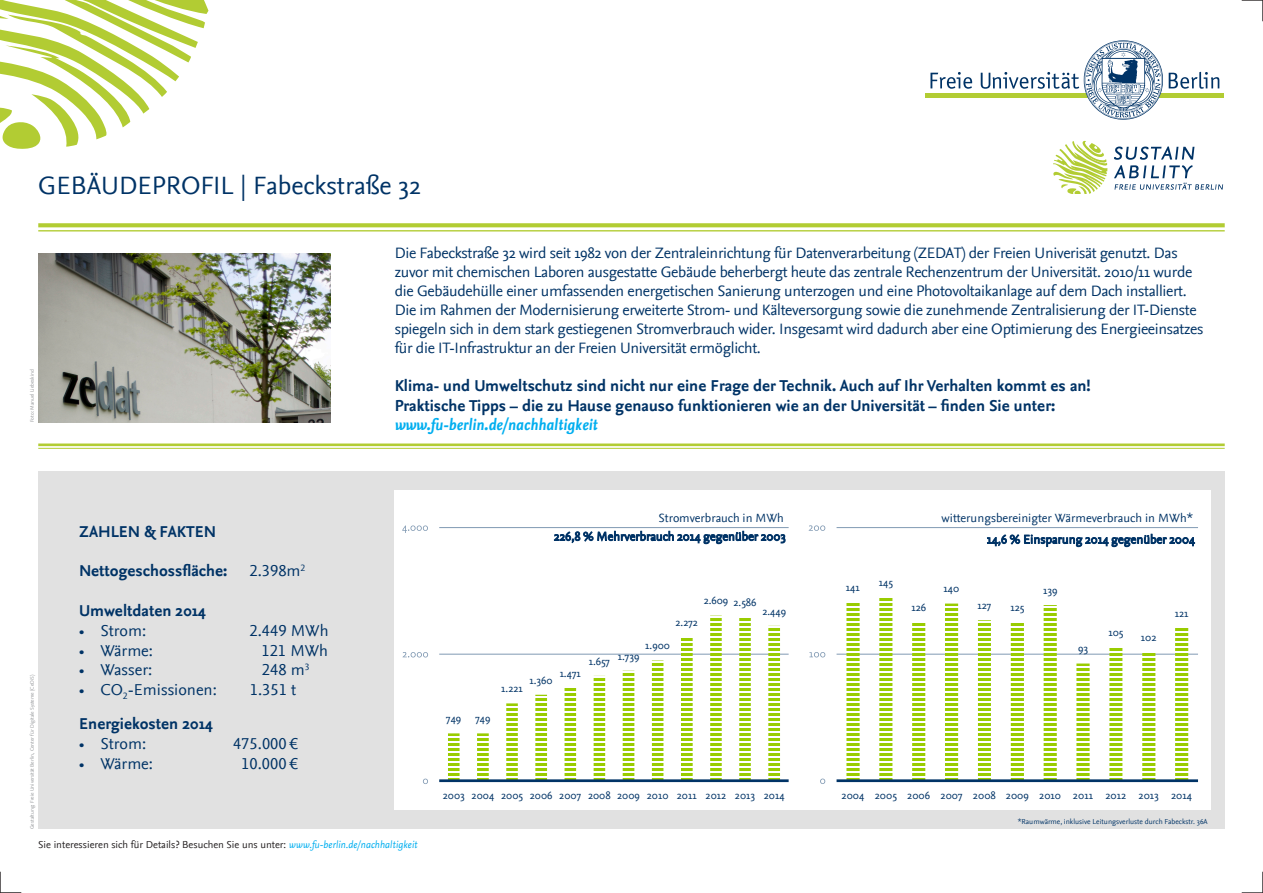
<style>
.page{position:relative;width:1263px;height:893px;background:#fff}
.page>*{position:absolute;margin:0;border:0;box-sizing:border-box;transform-origin:0 0}
.Unterzeile{font:26.25px "Nexus Sans";color:#036}
.t1{font:700 16.5px "Nexus Sans";color:#036}
.aufzählung{font:16.5px "Nexus Sans TF";color:#036}
.t2{font:italic 700 16.5px "Nexus Sans";color:#00aeef}
.t3{font:700 16.5px "Nexus Sans TF";color:#036}
.t4{font:15.75px/18.9px "Nexus Sans";letter-spacing:-.02em;color:#036}
.t5{font:12.45px/18.4px "Nexus Sans";color:#036;text-align:right}
.t6{font:11.25px "Nexus Sans";color:#036}
.t7{font:10.5px "Nexus Sans";color:#231f20}
.t8{font:7.5px "Nexus Sans";color:#036}
.t9{font:5.25px "Nexus Sans";color:#939598}
.s1{font-style:italic;color:#00aeef}
</style>
<div class="page">
<div style="left:38px;top:472px;width:1187px;height:357px;background:#e1e1e1"></div>
<svg style="left:38px;top:223px;width:1187px;height:4px;background:#b6cf3f"></svg>
<hr style="left:38px;top:230px;width:1187px;height:1px;background:#b2cc33">
<hr style="left:38px;top:443px;width:1187px;height:3px;background:#b2cc33">
<hr style="left:38px;top:448px;width:1187px;height:1px;background:#b2cc33">
<svg style="left:930px;top:72px;width:42px;height:17px"></svg>
<svg style="left:1169px;top:72px;width:50px;height:17px"></svg>
<div style="left:925px;top:93px;width:299px;height:5px;background:#b2cc33"></div>
<svg style="left:981px;top:40px;width:182px;height:80px"></svg>
<svg style="left:0;top:0;width:209px;height:149px"></svg>
<svg style="left:1053px;top:141px;width:54px;height:53px"></svg>
<svg style="left:1114px;top:146px;width:109px;height:44px"></svg>
<div style="left:395px;top:490px;width:406px;height:319px;background:#fff"></div>
<hr style="left:439px;top:654px;width:350px;height:1px;background:#036;opacity:.5">
<hr style="left:439px;top:527px;width:350px;height:1px;background:#8ba2b9">
<svg style="left:448px;top:618px;width:332px;height:161px"></svg>
<hr style="left:439px;top:779px;width:350px;height:3px;background:#036">
<svg style="left:423px;top:779px;width:5px;height:5px"></svg>
<svg style="left:402px;top:652px;width:26px;height:5px"></svg>
<svg style="left:402px;top:525px;width:26px;height:8px"></svg>
<svg style="left:554px;top:531px;width:231px;height:13px"></svg>
<div style="left:801px;top:490px;width:409px;height:319px;background:#fff"></div>
<hr style="left:836px;top:654px;width:362px;height:1px;background:#036;opacity:.5">
<hr style="left:836px;top:527px;width:362px;height:1px;background:#8ca3ba">
<svg style="left:846px;top:598px;width:342px;height:181px"></svg>
<hr style="left:836px;top:779px;width:362px;height:3px;background:#036">
<svg style="left:820px;top:779px;width:5px;height:5px"></svg>
<svg style="left:809px;top:652px;width:16px;height:5px"></svg>
<svg style="left:809px;top:525px;width:16px;height:6px"></svg>
<svg style="left:987px;top:534px;width:208px;height:13px"></svg>
<img style="left:38px;top:253px;width:293px;height:169px">
<svg style="left:1242px;top:0;width:21px;height:21px"></svg>
<svg style="left:1242px;top:872px;width:21px;height:21px"></svg>
<svg style="left:0;top:872px;width:21px;height:21px"></svg>
<p class="Unterzeile" style="left:38px;top:170px;width:384px">GEBÄUDEPROFIL | Fabeckstraße 32</p>
<p class="t9" style="left:29px;top:422px;width:54px;rotate:-90deg">Foto: Manuel Liebeskind</p>
<p class="t9" style="left:29px;top:829px;width:156px;rotate:-90deg">Gestaltung: Freie Universität Berlin, Center für Digitale Systeme (CeDiS)</p>
<p class="t1" style="left:79px;top:522px;width:138px">ZAHLEN &amp; FAKTEN</p>
<p class="t3" style="left:79px;top:562px;width:150px">Nettogeschossfläche:</p>
<p class="aufzählung" style="left:249px;top:562px;width:57px">2.398m<sup>2</sup></p>
<p class="t1" style="left:79px;top:601px;width:128px">Umweltdaten 2014</p>
<p class="aufzählung" style="left:79px;top:621px;width:69px">• Strom:</p>
<p class="aufzählung" style="left:249px;top:621px;width:81px">2.449 MWh</p>
<p class="aufzählung" style="left:79px;top:641px;width:75px">• Wärme:</p>
<p class="aufzählung" style="left:261px;top:641px;width:68px">121 MWh</p>
<p class="aufzählung" style="left:79px;top:661px;width:75px">• Wasser:</p>
<p class="aufzählung" style="left:262px;top:661px;width:49px">248 m<sup>3</sup></p>
<p class="aufzählung" style="left:79px;top:680px;width:139px">• CO<sub>2</sub>-Emissionen:</p>
<p class="aufzählung" style="left:250px;top:680px;width:48px">1.351 t</p>
<p class="t1" style="left:79px;top:715px;width:135px">Energiekosten 2014</p>
<p class="aufzählung" style="left:79px;top:734px;width:69px">• Strom:</p>
<p class="aufzählung" style="left:233px;top:734px;width:67px">475.000 €</p>
<p class="aufzählung" style="left:79px;top:754px;width:75px">• Wärme:</p>
<p class="aufzählung" style="left:241px;top:754px;width:58px">10.000 €</p>
<p class="t4" style="left:395px;top:244px;width:810px">Die Fabeckstraße 32 wird seit 1982 von der Zentraleinrichtung für Datenverarbeitung (ZEDAT) der Freien Univerisät genutzt. Das zuvor mit chemischen Laboren ausgestatte Gebäude beherbergt heute das zentrale Rechenzentrum der Universität. 2010/11 wurde die Gebäudehülle einer umfassenden energetischen Sanierung unterzogen und eine Photovoltaikanlage auf dem Dach installiert.<br>Die im Rahmen der Modernisierung erweiterte Strom- und Kälteversorgung sowie die zunehmende Zentralisierung der IT-Dienste spiegeln sich in dem stark gestiegenen Stromverbrauch wider. Insgesamt wird dadurch aber eine Optimierung des Energieeinsatzes für die IT-Infrastruktur an der Freien Universität ermöglicht.</p>
<p class="t1" style="left:395px;top:376px;width:697px">Klima- und Umweltschutz sind nicht nur eine Frage der Technik. Auch auf Ihr Verhalten kommt es an!</p>
<p class="t1" style="left:395px;top:396px;width:662px">Praktische Tipps – die zu Hause genauso funktionieren wie an der Universität – finden Sie unter:</p>
<p class="t2" style="left:395px;top:416px;width:204px">www.fu-berlin.de/nachhaltigkeit</p>
<p class="t5" style="left:554px;top:509px;width:233px">Stromverbrauch in MWh<br>226,8 % Mehrverbrauch 2014 gegenüber 2003</p>
<p class="t6" style="left:704px;top:595px;width:54px">2.609 2.586</p>
<p class="t6" style="left:762px;top:605px;width:25px">2.449</p>
<p class="t6" style="left:676px;top:616px;width:24px">2.272</p>
<p class="t6" style="left:645px;top:639px;width:26px">1.900</p>
<p class="t6" style="left:446px;top:712px;width:17px">749</p>
<p class="t6" style="left:475px;top:712px;width:17px">749</p>
<p class="t6" style="left:560px;top:666px;width:23px">1.471</p>
<p class="t6" style="left:529px;top:673px;width:25px">1.360</p>
<p class="t6" style="left:501px;top:682px;width:23px">1.221</p>
<p class="t6" style="left:589px;top:655px;width:23px">1.657</p>
<p class="t6" style="left:618px;top:649px;width:23px">1.739</p>
<p class="t6" style="left:443px;top:789px;width:343px">2003 2004 2005 2006 2007 2008 2009 2010 2011 2012 2013 2014</p>
<p class="t6" style="left:846px;top:580px;width:16px">141</p>
<p class="t6" style="left:879px;top:576px;width:16px">145</p>
<p class="t5" style="left:942px;top:507px;width:255px;line-height:21.4px">witterungsbereinigter Wärmeverbrauch in MWh*<br>14,6 % Einsparung 2014 gegenüber 2004</p>
<p class="t6" style="left:911px;top:600px;width:16px">126</p>
<p class="t6" style="left:943px;top:582px;width:17px">140</p>
<p class="t6" style="left:977px;top:599px;width:15px">127</p>
<p class="t6" style="left:1010px;top:601px;width:15px">125</p>
<p class="t6" style="left:1043px;top:584px;width:16px">139</p>
<p class="t6" style="left:1078px;top:642px;width:11px">93</p>
<p class="t6" style="left:1108px;top:626px;width:17px">105</p>
<p class="t6" style="left:1141px;top:631px;width:17px">102</p>
<p class="t6" style="left:1175px;top:606px;width:15px">121</p>
<p class="t6" style="left:841px;top:789px;width:352px">2004 2005 2006 2007 2008 2009 2010 2011 2012 2013 2014</p>
<p class="t8" style="left:1018px;top:817px;width:191px">*Raumwärme, inklusive Leitungsverluste durch Fabeckstr. 36A</p>
<p class="t7" style="left:38px;top:838px;width:381px">Sie interessieren sich für Details? Besuchen Sie uns unter: <span class="s1">www.fu-berlin.de/nachhaltigkeit</span></p>
</div>
